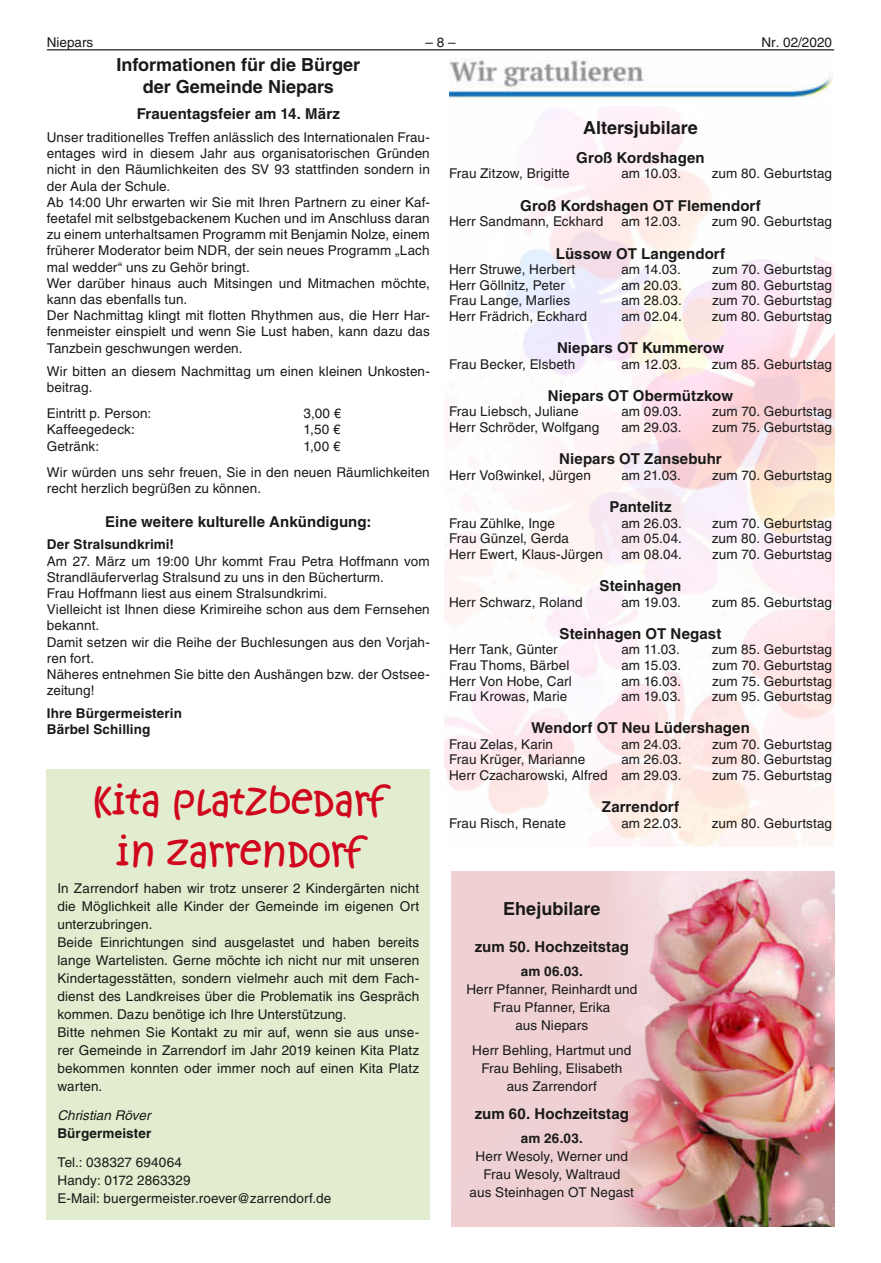
<style>
.page{position:relative;width:881px;height:1263px;background:#fff}
.page>*{position:absolute;margin:0;border:0;box-sizing:border-box;transform-origin:0 0}
.t1{font:40.5px/50.4px "Kristen Not So ITC";color:#d0051e;text-align:center}
.t2{font:700 18px/21.6px "Helvetica LT";color:#1a1a18;text-align:center}
.t3{font:700 15px "Helvetica LT";letter-spacing:.005em;color:#1a1a18}
.t4{font:13.5px/16.2px "Helvetica LT";letter-spacing:.01em;color:#1a1a18}
.t5{font:700 13.5px/16.2px "Helvetica LT";letter-spacing:.01em;color:#1a1a18}
.t6{font:italic 13.5px "Helvetica LT";letter-spacing:.005em;color:#1a1a18}
</style>
<div class="page">
<hr style="left:47px;top:49px;width:786px;height:1px;background:#1a1a18">
<div style="left:47px;top:769px;width:382px;height:451px;background:#e2edcf"></div>
<img style="left:451px;top:871px;width:382px;height:355px">
<img style="left:444px;top:106px;width:389px;height:740px">
<img style="left:449px;top:57px;width:382px;height:43px">
<p class="t4" style="left:47px;top:34px;width:48px">Niepars</p>
<p class="t4" style="left:425px;top:34px;width:32px">– 8 –</p>
<p class="t4" style="left:761px;top:34px;width:72px">Nr. 02/2020</p>
<h2 class="t2" style="left:116px;top:54px;width:245px">Informationen für die Bürger der Gemeinde Niepars</h2>
<p class="t3" style="left:137px;top:105px;width:204px">Frauentagsfeier am 14. März</p>
<p class="t4" style="left:47px;top:129px;width:384px">Unser traditionelles Treffen anlässlich des Internationalen Frau&shy;entages wird in diesem Jahr aus organisatorischen Gründen nicht in den Räumlichkeiten des SV 93 stattfinden sondern in der Aula der Schule.<br>Ab 14:00 Uhr erwarten wir Sie mit Ihren Partnern zu einer Kaf&shy;feetafel mit selbstgebackenem Kuchen und im Anschluss daran zu einem unterhaltsamen Programm mit Benjamin Nolze, einem früherer Moderator beim NDR, der sein neues Programm „Lach mal wedder“ uns zu Gehör bringt.<br>Wer darüber hinaus auch Mitsingen und Mitmachen möchte, kann das ebenfalls tun.<br>Der Nachmittag klingt mit flotten Rhythmen aus, die Herr Har&shy;fenmeister einspielt und wenn Sie Lust haben, kann dazu das Tanzbein geschwungen werden.</p>
<p class="t4" style="left:47px;top:363px;width:384px">Wir bitten an diesem Nachmittag um einen kleinen Unkosten&shy;beitrag.</p>
<p class="t4" style="left:47px;top:405px;width:106px">Eintritt p. Person:</p>
<p class="t4" style="left:303px;top:405px;width:39px">3,00 €</p>
<p class="t4" style="left:47px;top:422px;width:89px">Kaffeegedeck:</p>
<p class="t4" style="left:303px;top:422px;width:39px">1,50 €</p>
<p class="t4" style="left:47px;top:438px;width:54px">Getränk:</p>
<h2 class="t2" style="left:583px;top:117px;width:116px">Altersjubilare</h2>
<p class="t3" style="left:576px;top:148px;width:130px">Groß Kordshagen</p>
<p class="t4" style="left:449px;top:166px;width:122px">Frau Zitzow, Brigitte</p>
<p class="t4" style="left:621px;top:166px;width:61px">am 10.03.</p>
<p class="t4" style="left:711px;top:166px;width:122px">zum 80. Geburtstag</p>
<p class="t3" style="left:520px;top:196px;width:242px">Groß Kordshagen OT Flemendorf</p>
<p class="t4" style="left:449px;top:213px;width:156px">Herr Sandmann, Eckhard</p>
<p class="t4" style="left:621px;top:213px;width:61px">am 12.03.</p>
<p class="t4" style="left:711px;top:213px;width:122px">zum 90. Geburtstag</p>
<p class="t3" style="left:555px;top:244px;width:171px">Lüssow OT Langendorf</p>
<p class="t4" style="left:449px;top:261px;width:128px">Herr Struwe, Herbert</p>
<p class="t4" style="left:621px;top:261px;width:61px">am 14.03.</p>
<p class="t4" style="left:712px;top:261px;width:121px">zum 70. Geburtstag</p>
<p class="t4" style="left:449px;top:277px;width:117px">Herr Göllnitz, Peter</p>
<p class="t4" style="left:621px;top:277px;width:62px">am 20.03.</p>
<p class="t4" style="left:711px;top:277px;width:122px">zum 80. Geburtstag</p>
<p class="t4" style="left:449px;top:292px;width:123px">Frau Lange, Marlies</p>
<p class="t4" style="left:621px;top:292px;width:62px">am 28.03.</p>
<p class="t4" style="left:712px;top:292px;width:121px">zum 70. Geburtstag</p>
<p class="t4" style="left:449px;top:308px;width:139px">Herr Frädrich, Eckhard</p>
<p class="t4" style="left:621px;top:308px;width:62px">am 02.04.</p>
<p class="t4" style="left:711px;top:308px;width:122px">zum 80. Geburtstag</p>
<p class="t3" style="left:556px;top:339px;width:168px">Niepars OT Kummerow</p>
<p class="t4" style="left:449px;top:356px;width:128px">Frau Becker, Elsbeth</p>
<p class="t4" style="left:621px;top:356px;width:61px">am 12.03.</p>
<p class="t4" style="left:711px;top:356px;width:122px">zum 85. Geburtstag</p>
<p class="t3" style="left:547px;top:386px;width:186px">Niepars OT Obermützkow</p>
<p class="t4" style="left:449px;top:404px;width:131px">Frau Liebsch, Juliane</p>
<p class="t4" style="left:621px;top:404px;width:62px">am 09.03.</p>
<p class="t4" style="left:712px;top:404px;width:121px">zum 70. Geburtstag</p>
<p class="t4" style="left:449px;top:419px;width:152px">Herr Schröder, Wolfgang</p>
<p class="t4" style="left:621px;top:419px;width:62px">am 29.03.</p>
<p class="t4" style="left:712px;top:419px;width:121px">zum 75. Geburtstag</p>
<p class="t3" style="left:559px;top:450px;width:164px">Niepars OT Zansebuhr</p>
<p class="t4" style="left:449px;top:467px;width:143px">Herr Voßwinkel, Jürgen</p>
<p class="t4" style="left:621px;top:467px;width:61px">am 21.03.</p>
<p class="t4" style="left:712px;top:467px;width:121px">zum 70. Geburtstag</p>
<p class="t3" style="left:609px;top:498px;width:64px">Pantelitz</p>
<p class="t4" style="left:449px;top:515px;width:107px">Frau Zühlke, Inge</p>
<p class="t4" style="left:621px;top:515px;width:62px">am 26.03.</p>
<p class="t4" style="left:712px;top:515px;width:121px">zum 70. Geburtstag</p>
<p class="t4" style="left:449px;top:530px;width:121px">Frau Günzel, Gerda</p>
<p class="t4" style="left:621px;top:530px;width:62px">am 05.04.</p>
<p class="t4" style="left:711px;top:530px;width:122px">zum 80. Geburtstag</p>
<p class="t4" style="left:449px;top:546px;width:155px">Herr Ewert, Klaus-Jürgen</p>
<p class="t4" style="left:621px;top:546px;width:62px">am 08.04.</p>
<p class="t4" style="left:712px;top:546px;width:121px">zum 70. Geburtstag</p>
<p class="t3" style="left:599px;top:577px;width:83px">Steinhagen</p>
<p class="t4" style="left:449px;top:594px;width:135px">Herr Schwarz, Roland</p>
<p class="t4" style="left:621px;top:594px;width:61px">am 19.03.</p>
<p class="t4" style="left:711px;top:594px;width:122px">zum 85. Geburtstag</p>
<p class="t3" style="left:559px;top:624px;width:163px">Steinhagen OT Negast</p>
<p class="t4" style="left:449px;top:641px;width:110px">Herr Tank, Günter</p>
<p class="t4" style="left:621px;top:641px;width:60px">am 11.03.</p>
<p class="t4" style="left:711px;top:641px;width:122px">zum 85. Geburtstag</p>
<p class="t4" style="left:449px;top:657px;width:122px">Frau Thoms, Bärbel</p>
<p class="t4" style="left:621px;top:657px;width:61px">am 15.03.</p>
<p class="t4" style="left:712px;top:657px;width:121px">zum 70. Geburtstag</p>
<p class="t4" style="left:449px;top:673px;width:124px">Herr Von Hobe, Carl</p>
<p class="t4" style="left:621px;top:673px;width:61px">am 16.03.</p>
<p class="t4" style="left:712px;top:673px;width:121px">zum 75. Geburtstag</p>
<p class="t4" style="left:449px;top:688px;width:120px">Frau Krowas, Marie</p>
<p class="t4" style="left:621px;top:688px;width:61px">am 19.03.</p>
<p class="t4" style="left:711px;top:688px;width:122px">zum 95. Geburtstag</p>
<p class="t3" style="left:531px;top:719px;width:220px">Wendorf OT Neu Lüdershagen</p>
<p class="t4" style="left:449px;top:736px;width:106px">Frau Zelas, Karin</p>
<p class="t4" style="left:621px;top:736px;width:61px">am 24.03.</p>
<p class="t4" style="left:712px;top:736px;width:121px">zum 70. Geburtstag</p>
<p class="t4" style="left:449px;top:752px;width:138px">Frau Krüger, Marianne</p>
<p class="t4" style="left:621px;top:752px;width:62px">am 26.03.</p>
<p class="t4" style="left:711px;top:752px;width:122px">zum 80. Geburtstag</p>
<p class="t4" style="left:449px;top:767px;width:234px">Herr Czacharowski, Alfred am 29.03.</p>
<p class="t4" style="left:712px;top:767px;width:121px">zum 75. Geburtstag</p>
<p class="t3" style="left:601px;top:798px;width:79px">Zarrendorf</p>
<p class="t4" style="left:449px;top:815px;width:118px">Frau Risch, Renate</p>
<p class="t4" style="left:621px;top:815px;width:62px">am 22.03.</p>
<p class="t4" style="left:711px;top:815px;width:122px">zum 80. Geburtstag</p>
<p class="t4" style="left:47px;top:433px;width:384px;line-height:26.2px;text-indent:256px">1,00 €<br>Wir würden uns sehr freuen, Sie in den neuen Räumlichkeiten</p>
<p class="t4" style="left:47px;top:481px;width:216px">recht herzlich begrüßen zu können.</p>
<p class="t3" style="left:105px;top:512px;width:268px">Eine weitere kulturelle Ankündigung:</p>
<p class="t5" style="left:47px;top:536px;width:129px">Der Stralsundkrimi!</p>
<p class="t4" style="left:47px;top:553px;width:384px">Am 27. März um 19:00 Uhr kommt Frau Petra Hoffmann vom Strandläuferverlag Stralsund zu uns in den Bücherturm.<br>Frau Hoffmann liest aus einem Stralsundkrimi.<br>Vielleicht ist Ihnen diese Krimireihe schon aus dem Fernsehen bekannt.<br>Damit setzen wir die Reihe der Buchlesungen aus den Vorjah&shy;ren fort.<br>Näheres entnehmen Sie bitte den Aushängen bzw. der Ostsee&shy;zeitung!</p>
<p class="t5" style="left:47px;top:705px;width:137px">Ihre Bürgermeisterin<br>Bärbel Schilling</p>
<h1 class="t1" style="left:92px;top:778px;width:294px">Kita Platzbedarf in Zarrendorf</h1>
<p class="t4" style="left:57px;top:879px;width:363px;line-height:18px">In Zarrendorf haben wir trotz unserer 2 Kindergärten nicht die Möglichkeit alle Kinder der Gemeinde im eigenen Ort unterzubringen.<br>Beide Einrichtungen sind ausgelastet und haben bereits lange Wartelisten. Gerne möchte ich nicht nur mit unseren Kindertagesstätten, sondern vielmehr auch mit dem Fach&shy;dienst des Landkreises über die Problematik ins Gespräch kommen. Dazu benötige ich Ihre Unterstützung.<br>Bitte nehmen Sie Kontakt zu mir auf, wenn sie aus unse&shy;rer Gemeinde in Zarrendorf im Jahr 2019 keinen Kita Platz bekommen konnten oder immer noch auf einen Kita Platz warten.</p>
<p class="t6" style="left:57px;top:1107px;width:95px">Christian Röver</p>
<p class="t5" style="left:57px;top:1125px;width:95px">Bürgermeister</p>
<p class="t4" style="left:57px;top:1153px;width:275px;line-height:18px">Tel.: 038327 694064<br>Handy: 0172 2863329<br>E-Mail: buergermeister.roever@zarrendorf.de</p>
<h2 class="t2" style="left:503px;top:897px;width:99px">Ehejubilare</h2>
<p class="t3" style="left:474px;top:937px;width:156px">zum 50. Hochzeitstag</p>
<p class="t5" style="left:520px;top:963px;width:64px">am 06.03.</p>
<p class="t4" style="left:466px;top:980px;width:172px;line-height:18px;text-align:center">Herr Pfanner, Reinhardt und<br>Frau Pfanner, Erika<br>aus Niepars</p>
<p class="t4" style="left:472px;top:1041px;width:161px;line-height:18px;text-align:center">Herr Behling, Hartmut und<br>Frau Behling, Elisabeth aus Zarrendorf</p>
<p class="t3" style="left:474px;top:1104px;width:156px">zum 60. Hochzeitstag</p>
<p class="t5" style="left:520px;top:1130px;width:64px">am 26.03.</p>
<p class="t4" style="left:469px;top:1147px;width:166px;line-height:18px;text-align:center">Herr Wesoly, Werner und<br>Frau Wesoly, Waltraud<br>aus Steinhagen OT Negast</p>
</div>
